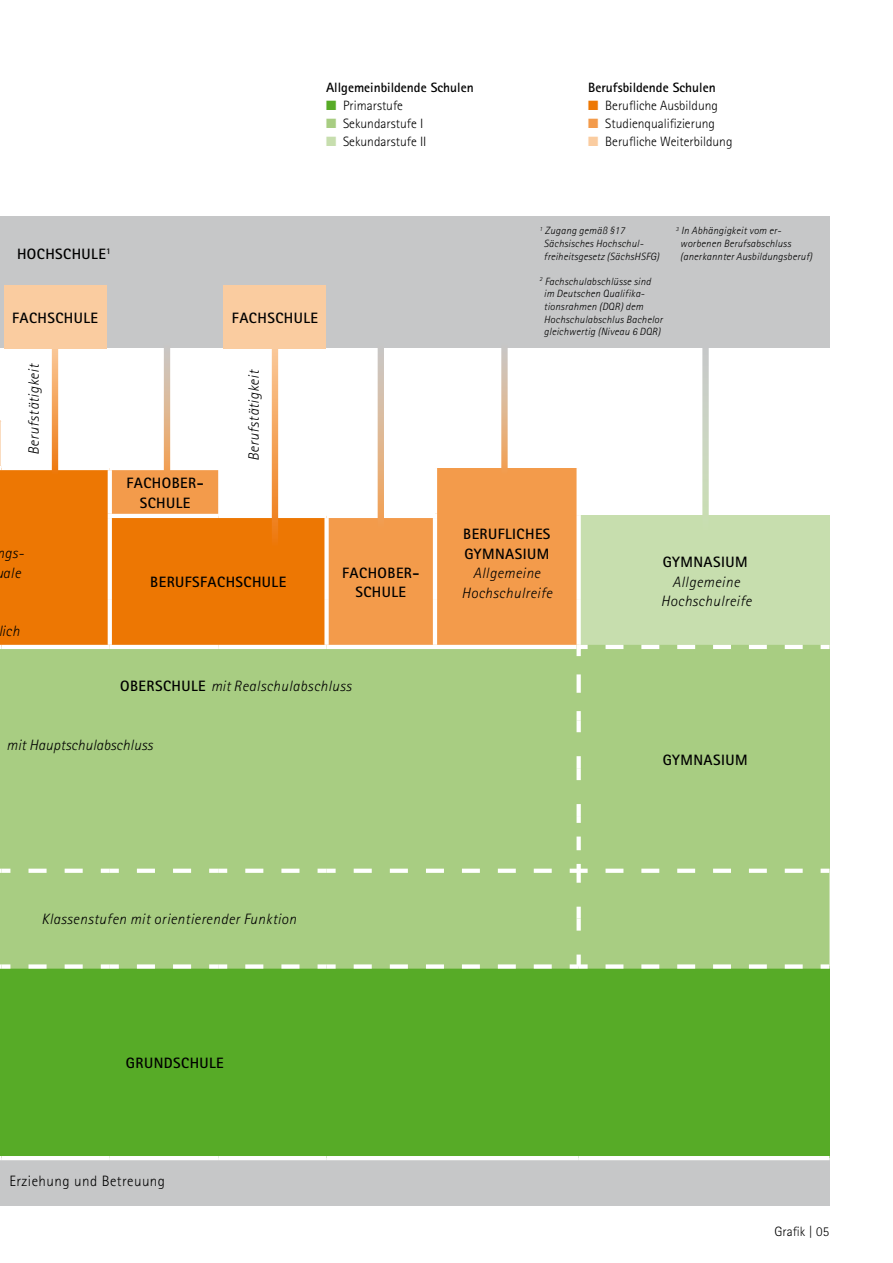
<style>
.page{position:relative;width:893px;height:1263px;background:#fff}
.page>*{position:absolute;margin:0;border:0;box-sizing:border-box;transform-origin:0 0}
.t1{font:italic 300 15px/19.5px "Rotis Sans Serif";letter-spacing:.03em;color:#000;text-align:center}
.t2{font:700 15px/19.5px "Rotis Sans Serif";letter-spacing:.03em;color:#000;text-align:center}
.t3{font:italic 300 15px "Rotis Sans Serif";letter-spacing:.01em;color:#000}
.t4{font:300 15px "Rotis Sans Serif";letter-spacing:.03em;color:#000}
.t5{font:300 13.5px "Rotis Sans Serif";color:#000}
.t6{font:700 13.5px "Rotis Sans Serif";color:#000}
.t7{font:italic 300 10.5px/12.6px "Rotis Sans Serif";letter-spacing:.02em;color:#000}
.s1{color:#57ab27}
.s2{color:#a8cd82}
.s3{color:#c7deae}
.s4{color:#ed7703}
.s5{color:#f39b4b}
.s6{color:#facca0}
.s7{font-weight:700;font-style:normal}
</style>
<div class="page">
<div style="left:0;top:1158px;width:829px;height:48px;background:#c6c7c8"></div>
<div style="left:0;top:216px;width:829px;height:132px;background:#c6c7c8"></div>
<svg style="left:51px;top:420px;width:382px;height:225px"></svg>
<svg style="left:0;top:468px;width:327px;height:177px;background:#ef861f"></svg>
<div style="left:435px;top:468px;width:144px;height:179px;background:#f39b4b"></div>
<div style="left:579px;top:516px;width:250px;height:131px;background:#c7deae"></div>
<div style="left:0;top:649px;width:829px;height:315px;background:#a8cd82"></div>
<div style="left:579px;top:647px;width:250px;height:224px;background:#a8cd82"></div>
<div style="left:0;top:966px;width:829px;height:192px;background:#57ab27"></div>
<hr style="left:1px;top:869px;width:109px;height:4px;background:#a8cd82">
<hr style="left:110px;top:869px;width:108px;height:4px;background:#a8cd82">
<hr style="left:218px;top:869px;width:109px;height:4px;background:#a8cd82">
<hr style="left:327px;top:869px;width:108px;height:4px;background:#a8cd82">
<hr style="left:435px;top:869px;width:144px;height:4px;background:#a8cd82">
<hr style="left:579px;top:869px;width:250px;height:4px;background:#a8cd82">
<hr style="left:577px;top:720px;width:4px;height:48px;background:#a8cd82">
<hr style="left:577px;top:768px;width:4px;height:48px;background:#a8cd82">
<hr style="left:577px;top:816px;width:4px;height:55px;background:#a8cd82">
<hr style="left:577px;top:871px;width:4px;height:48px;background:#a8cd82">
<hr style="left:577px;top:919px;width:4px;height:47px;background:#a8cd82">
<div style="left:1px;top:964px;width:109px;height:5px;background:#a8cd82"></div>
<div style="left:110px;top:964px;width:108px;height:5px;background:#a8cd82"></div>
<div style="left:218px;top:964px;width:109px;height:5px;background:#a8cd82"></div>
<div style="left:327px;top:964px;width:108px;height:5px;background:#a8cd82"></div>
<div style="left:435px;top:964px;width:144px;height:5px;background:#a8cd82"></div>
<div style="left:579px;top:964px;width:250px;height:5px;background:#a8cd82"></div>
<hr style="left:1px;top:1156px;width:109px;height:4px;background:#fff">
<hr style="left:110px;top:1156px;width:108px;height:4px;background:#fff">
<hr style="left:218px;top:1156px;width:109px;height:4px;background:#fff">
<hr style="left:327px;top:1156px;width:108px;height:4px;background:#fff">
<hr style="left:435px;top:1156px;width:144px;height:4px;background:#fff">
<hr style="left:579px;top:1156px;width:250px;height:4px;background:#fff">
<hr style="left:433px;top:468px;width:4px;height:46px;background:#fff">
<hr style="left:577px;top:468px;width:4px;height:48px;background:#fff">
<hr style="left:433px;top:518px;width:4px;height:81px;background:#fff">
<svg style="left:577px;top:516px;width:4px;height:83px"></svg>
<hr style="left:433px;top:599px;width:4px;height:46px;background:#fff">
<svg style="left:577px;top:599px;width:4px;height:44px"></svg>
<hr style="left:435px;top:645px;width:142px;height:4px;background:#fff">
<svg style="left:29px;top:869px;width:54px;height:4px"></svg>
<svg style="left:0;top:869px;width:10px;height:4px"></svg>
<svg style="left:137px;top:869px;width:55px;height:4px"></svg>
<svg style="left:101px;top:869px;width:18px;height:4px"></svg>
<svg style="left:245px;top:869px;width:55px;height:4px"></svg>
<svg style="left:209px;top:869px;width:18px;height:4px"></svg>
<svg style="left:354px;top:869px;width:54px;height:4px"></svg>
<svg style="left:318px;top:869px;width:18px;height:4px"></svg>
<svg style="left:462px;top:869px;width:90px;height:4px"></svg>
<svg style="left:426px;top:869px;width:18px;height:4px"></svg>
<svg style="left:606px;top:869px;width:197px;height:4px"></svg>
<svg style="left:821px;top:869px;width:8px;height:4px"></svg>
<hr style="left:108px;top:514px;width:110px;height:4px;background:#fff">
<hr style="left:218px;top:514px;width:109px;height:4px;background:#fff">
<hr style="left:327px;top:514px;width:110px;height:4px;background:#fff">
<svg style="left:108px;top:470px;width:4px;height:44px"></svg>
<hr style="left:109px;top:421px;width:2px;height:45px;background:#fff">
<hr style="left:0;top:419px;width:110px;height:2px;background:#fff">
<hr style="left:217px;top:421px;width:2px;height:45px;background:#fff">
<hr style="left:110px;top:419px;width:109px;height:2px;background:#fff">
<hr style="left:1px;top:466px;width:109px;height:4px;background:#fff">
<hr style="left:110px;top:466px;width:109px;height:4px;background:#fff">
<svg style="left:108px;top:518px;width:4px;height:81px"></svg>
<div style="left:324px;top:518px;width:5px;height:81px;background:#fff"></div>
<svg style="left:108px;top:599px;width:4px;height:46px"></svg>
<div style="left:324px;top:599px;width:5px;height:46px;background:#fff"></div>
<svg style="left:574px;top:643px;width:256px;height:81px"></svg>
<svg style="left:577px;top:756px;width:4px;height:12px"></svg>
<svg style="left:577px;top:720px;width:4px;height:12px"></svg>
<svg style="left:577px;top:804px;width:4px;height:12px"></svg>
<svg style="left:577px;top:768px;width:4px;height:12px"></svg>
<svg style="left:577px;top:836px;width:4px;height:14px"></svg>
<svg style="left:570px;top:864px;width:18px;height:9px"></svg>
<svg style="left:577px;top:816px;width:4px;height:7px"></svg>
<svg style="left:577px;top:907px;width:4px;height:12px"></svg>
<svg style="left:577px;top:871px;width:4px;height:12px"></svg>
<svg style="left:577px;top:954px;width:4px;height:10px"></svg>
<svg style="left:577px;top:919px;width:4px;height:12px"></svg>
<svg style="left:29px;top:964px;width:63px;height:5px"></svg>
<div style="left:1px;top:964px;width:9px;height:5px;background:#fff"></div>
<div style="left:101px;top:964px;width:9px;height:5px;background:#fff"></div>
<svg style="left:137px;top:964px;width:63px;height:5px"></svg>
<div style="left:110px;top:964px;width:9px;height:5px;background:#fff"></div>
<div style="left:209px;top:964px;width:9px;height:5px;background:#fff"></div>
<svg style="left:245px;top:964px;width:64px;height:5px"></svg>
<div style="left:218px;top:964px;width:9px;height:5px;background:#fff"></div>
<div style="left:318px;top:964px;width:9px;height:5px;background:#fff"></div>
<svg style="left:354px;top:964px;width:63px;height:5px"></svg>
<div style="left:327px;top:964px;width:9px;height:5px;background:#fff"></div>
<div style="left:426px;top:964px;width:9px;height:5px;background:#fff"></div>
<svg style="left:462px;top:964px;width:99px;height:5px"></svg>
<div style="left:435px;top:964px;width:9px;height:5px;background:#fff"></div>
<div style="left:570px;top:964px;width:9px;height:5px;background:#fff"></div>
<svg style="left:606px;top:964px;width:206px;height:5px"></svg>
<div style="left:579px;top:964px;width:9px;height:5px;background:#fff"></div>
<div style="left:821px;top:964px;width:8px;height:5px;background:#fff"></div>
<svg style="left:702px;top:348px;width:7px;height:168px"></svg>
<svg style="left:52px;top:349px;width:6px;height:126px"></svg>
<div style="left:4px;top:285px;width:102px;height:64px;background:#facca0"></div>
<svg style="left:164px;top:348px;width:6px;height:127px"></svg>
<svg style="left:272px;top:349px;width:6px;height:198px"></svg>
<div style="left:224px;top:285px;width:102px;height:64px;background:#facca0"></div>
<svg style="left:378px;top:348px;width:6px;height:181px"></svg>
<svg style="left:501px;top:348px;width:7px;height:120px"></svg>
<p class="t6" style="left:326px;top:79px;width:149px">Allgemeinbildende Schulen</p>
<p class="t5" style="left:326px;top:98px;width:79px"><span class="s1">■</span> Primarstufe</p>
<p class="t5" style="left:326px;top:116px;width:99px"><span class="s2">■</span> Sekundarstufe I</p>
<p class="t5" style="left:326px;top:134px;width:102px"><span class="s3">■</span> Sekundarstufe II</p>
<p class="t6" style="left:588px;top:79px;width:129px">Berufsbildende Schulen</p>
<p class="t5" style="left:588px;top:98px;width:131px"><span class="s4">■</span> Berufliche Ausbildung</p>
<p class="t5" style="left:588px;top:116px;width:128px"><span class="s5">■</span> Studienqualifizierung</p>
<p class="t5" style="left:588px;top:134px;width:146px"><span class="s6">■</span> Berufliche Weiterbildung</p>
<h1 class="t2" style="left:17px;top:244px;width:95px">HOCHSCHULE<sup>1</sup></h1>
<h1 class="t2" style="left:12px;top:308px;width:87px">FACHSCHULE</h1>
<h1 class="t1" style="left:24px;top:455px;width:93px;rotate:-90deg">Berufstätigkeit</h1>
<h1 class="t1" style="left:-4px;top:543px;width:29px">ngs&shy;ale</h1>
<h1 class="t1" style="left:-2px;top:621px;width:23px">lich</h1>
<h1 class="t2" style="left:232px;top:308px;width:87px">FACHSCHULE</h1>
<h1 class="t2" style="left:126px;top:473px;width:79px">FACHOBER-<br>SCHULE</h1>
<h1 class="t1" style="left:244px;top:461px;width:93px;rotate:-90deg">Berufstätigkeit</h1>
<h1 class="t2" style="left:150px;top:572px;width:137px">BERUFSFACHSCHULE</h1>
<h1 class="t2" style="left:342px;top:562px;width:79px">FACHOBER-<br>SCHULE</h1>
<h1 class="t1" style="left:120px;top:676px;width:233px"><span class="s7">OBERSCHULE</span> mit Realschulabschluss</h1>
<p class="t7" style="left:544px;top:225px;width:117px;text-indent:-4px"><sup>1</sup> Zugang gemäß §17<br>Sächsisches Hochschul&shy;freiheitsgesetz (SächsHSFG)</p>
<p class="t7" style="left:544px;top:275px;width:120px;text-indent:-4px"><sup>2</sup> Fachschulabschlüsse sind im Deutschen Qualifika&shy;tionsrahmen (DQR) dem<br>Hochschulabschlus Bachelor gleichwertig (Niveau 6 DQR)</p>
<p class="t7" style="left:680px;top:225px;width:134px;text-indent:-4px"><sup>3</sup> In Abhängigkeit vom er&shy;worbenen Berufsabschluss (anerkannter Ausbildungsberuf)</p>
<h1 class="t2" style="left:463px;top:524px;width:89px;text-align:left">BERUFLICHES<br>GYMNASIUM</h1>
<h1 class="t1" style="left:461px;top:563px;width:92px">Allgemeine<br>Hochschulreife</h1>
<h1 class="t2" style="left:663px;top:552px;width:86px">GYMNASIUM</h1>
<h1 class="t1" style="left:661px;top:572px;width:92px">Allgemeine<br>Hochschulreife</h1>
<h1 class="t3" style="left:7px;top:736px;width:148px">mit Hauptschulabschluss</h1>
<h1 class="t1" style="left:42px;top:909px;width:256px">Klassenstufen mit orientierender Funktion</h1>
<h1 class="t2" style="left:126px;top:1053px;width:99px">GRUNDSCHULE</h1>
<h1 class="t4" style="left:9px;top:1172px;width:157px">Erziehung und Betreuung</h1>
<h1 class="t2" style="left:663px;top:750px;width:86px">GYMNASIUM</h1>
<p class="t5" style="left:774px;top:1224px;width:56px">Grafik | 05</p>
</div>
